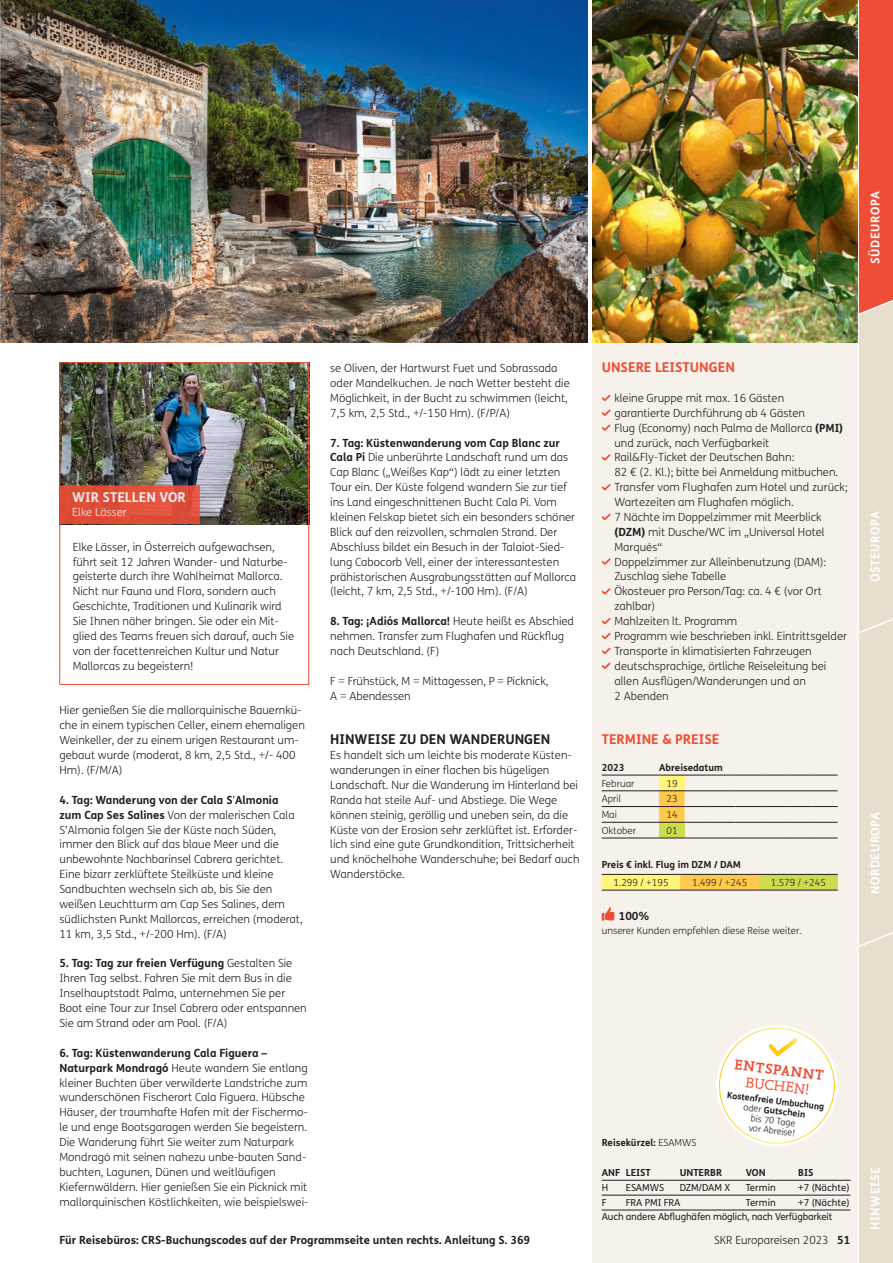
<style>
.page{position:relative;width:893px;height:1263px;background:#fff}
.page>*{position:absolute;margin:0;border:0;box-sizing:border-box;transform-origin:0 0}
.t1{font:700 14.85px "Nexus Mix Pro";color:#ef4d35}
.t2{font:14.85px "Nexus Mix Pro";color:#ef4d35}
.t3{font:700 13.5px "FS Me";color:#ef4d35}
.t4{font:700 13.5px "FS Me";color:#231f20}
.t5{font:700 13.5px "FS Me";color:#fff}
.t6{font:700 12px "FS Me";letter-spacing:.05em;color:#fff}
.t7{font:300 11.25px/14.9px "FS Me";color:#231f20}
.t8{font:700 11.25px "FS Me";color:#231f20}
.t9{font:300 11.25px "FS Me";color:#fff}
.t10{font:9.75px/14.9px "FS Me";letter-spacing:-.015em;color:#231f20}
.t11{font:300 9.75px "FS Me";color:#231f20}
.t12{font:700 9.75px "FS Me";color:#231f20}
.t13{font:700 9px/9.9px "FS Me";color:#231f20;text-align:center}
.s1{font-weight:700}
.s2{font-weight:300}
</style>
<div class="page">
<div style="left:592px;top:342px;width:265px;height:921px;background:#f6f1eb"></div>
<svg style="left:859px;top:0;width:34px;height:1263px;background:#e9baa8"></svg>
<svg style="left:716px;top:1025px;width:122px;height:122px"></svg>
<img style="left:1px;top:0;width:587px;height:342px">
<img style="left:0;top:0;width:1px;height:342px">
<svg style="left:601px;top:394px;width:10px;height:22px"></svg>
<svg style="left:601px;top:424px;width:10px;height:7px"></svg>
<svg style="left:601px;top:454px;width:10px;height:7px"></svg>
<svg style="left:601px;top:484px;width:10px;height:7px"></svg>
<svg style="left:601px;top:513px;width:10px;height:7px"></svg>
<svg style="left:601px;top:558px;width:10px;height:7px"></svg>
<svg style="left:601px;top:588px;width:10px;height:7px"></svg>
<svg style="left:601px;top:618px;width:10px;height:51px"></svg>
<div style="left:659px;top:775px;width:26px;height:16px;background:#fff57a"></div>
<div style="left:659px;top:822px;width:26px;height:16px;background:#cddc4e"></div>
<hr style="left:602px;top:775px;width:57px;height:1px;background:#231f20">
<svg style="left:659px;top:775px;width:179px;height:1px"></svg>
<hr style="left:602px;top:790px;width:57px;height:1px;background:#231f20">
<hr style="left:602px;top:806px;width:57px;height:1px;background:#231f20">
<hr style="left:602px;top:822px;width:57px;height:1px;background:#231f20">
<svg style="left:659px;top:790px;width:179px;height:33px"></svg>
<hr style="left:602px;top:838px;width:57px;height:1px;background:#231f20">
<svg style="left:659px;top:838px;width:179px;height:1px"></svg>
<div style="left:602px;top:874px;width:78px;height:16px;background:#fff57a"></div>
<div style="left:680px;top:874px;width:79px;height:16px;background:#fec94d"></div>
<div style="left:759px;top:874px;width:79px;height:16px;background:#cddc4e"></div>
<hr style="left:602px;top:874px;width:78px;height:1px;background:#231f20">
<hr style="left:680px;top:874px;width:79px;height:1px;background:#231f20">
<hr style="left:759px;top:874px;width:79px;height:1px;background:#231f20">
<hr style="left:602px;top:890px;width:78px;height:1px;background:#231f20">
<hr style="left:680px;top:890px;width:79px;height:1px;background:#231f20">
<hr style="left:759px;top:890px;width:79px;height:1px;background:#231f20">
<svg style="left:602px;top:907px;width:13px;height:13px"></svg>
<img style="left:62px;top:364px;width:245px;height:160px">
<div style="left:60px;top:362px;width:249px;height:323px;border:1px solid #ef4d35"></div>
<div style="left:60px;top:485px;width:140px;height:39px;background:#de4d37"></div>
<img style="left:592px;top:0;width:265px;height:342px">
<hr style="left:602px;top:1180px;width:248px;height:1px;background:#231f20">
<hr style="left:602px;top:1195px;width:248px;height:1px;background:#231f20">
<hr style="left:602px;top:1210px;width:248px;height:1px;background:#231f20">
<p class="t6" style="left:866px;top:264px;width:74px;rotate:-90deg">SÜDEUROPA</p>
<p class="t5" style="left:72px;top:487px;width:115px">WIR STELLEN VOR</p>
<p class="t9" style="left:72px;top:504px;width:56px">Elke Lässer</p>
<p class="t7" style="left:73px;top:539px;width:223px">Elke Lässer, in Österreich aufgewachsen, führt seit 12 Jahren Wander- und Naturbe&shy;geisterte durch ihre Wahlheimat Mallorca.<br>Nicht nur Fauna und Flora, sondern auch Geschichte, Traditionen und Kulinarik wird Sie Ihnen näher bringen. Sie oder ein Mit&shy;glied des Teams freuen sich darauf, auch Sie von der facettenreichen Kultur und Natur Mallorcas zu begeistern!</p>
<p class="t7" style="left:60px;top:703px;width:247px">Hier genießen Sie die mallorquinische Bauernkü&shy;che in einem typischen Celler, einem ehemaligen Weinkeller, der zu einem urigen Restaurant um&shy;gebaut wurde (moderat, 8 km, 2,5 Std., +/- 400<br>Hm). (F/M/A)</p>
<p class="t7" style="left:60px;top:792px;width:245px"><span class="s1">4. Tag: Wanderung von der Cala S</span>’<span class="s1">Almonia zum Cap Ses Salines</span> Von der malerischen Cala S’Almonia folgen Sie der Küste nach Süden, immer den Blick auf das blaue Meer und die unbewohnte Nachbarinsel Cabrera gerichtet.<br>Eine bizarr zerklüftete Steilküste und kleine Sandbuchten wechseln sich ab, bis Sie den weißen Leuchtturm am Cap Ses Salines, dem südlichsten Punkt Mallorcas, erreichen (moderat, 11 km, 3,5 Std., +/-200 Hm). (F/A)</p>
<p class="t7" style="left:60px;top:956px;width:249px"><span class="s1">5. Tag: Tag zur freien Verfügung</span> Gestalten Sie Ihren Tag selbst. Fahren Sie mit dem Bus in die Inselhauptstadt Palma, unternehmen Sie per Boot eine Tour zur Insel Cabrera oder entspannen Sie am Strand oder am Pool. (F/A)</p>
<p class="t7" style="left:60px;top:1045px;width:250px"><span class="s1">6. Tag: Küstenwanderung Cala Figuera – Naturpark Mondragó</span> Heute wandern Sie entlang kleiner Buchten über verwilderte Landstriche zum wunderschönen Fischerort Cala Figuera. Hübsche Häuser, der traumhafte Hafen mit der Fischermo&shy;le und enge Bootsgaragen werden Sie begeistern.<br>Die Wanderung führt Sie weiter zum Naturpark Mondragó mit seinen nahezu unbe-bauten Sand&shy;buchten, Lagunen, Dünen und weitläufigen Kiefernwäldern. Hier genießen Sie ein Picknick mit mallorquinischen Köstlichkeiten, wie beispielswei-</p>
<p class="t7" style="left:330px;top:360px;width:241px">se Oliven, der Hartwurst Fuet und Sobrassada oder Mandelkuchen. Je nach Wetter besteht die Möglichkeit, in der Bucht zu schwimmen (leicht, 7,5 km, 2,5 Std., +/-150 Hm). (F/P/A)</p>
<p class="t7" style="left:330px;top:435px;width:248px"><span class="s1">7. Tag: Küstenwanderung vom Cap Blanc zur Cala Pi</span> Die unberührte Landschaft rund um das Cap Blanc („Weißes Kap“) lädt zu einer letzten Tour ein. Der Küste folgend wandern Sie zur tief ins Land eingeschnittenen Bucht Cala Pi. Vom kleinen Felskap bietet sich ein besonders schöner Blick auf den reizvollen, schmalen Strand. Der Abschluss bildet ein Besuch in der Talaiot-Sied&shy;lung Cabocorb Vell, einer der interessantesten prähistorischen Ausgrabungsstätten auf Mallorca (leicht, 7 km, 2,5 Std., +/-100 Hm). (F/A)</p>
<p class="t7" style="left:330px;top:613px;width:245px"><span class="s1">8. Tag: ¡Adiós Mallorca!</span> Heute heißt es Abschied nehmen. Transfer zum Flughafen und Rückflug nach Deutschland. (F)</p>
<p class="t7" style="left:330px;top:673px;width:220px">F = Frühstück, M = Mittagessen, P = Picknick,<br>A = Abendessen</p>
<p class="t4" style="left:330px;top:729px;width:222px">HINWEISE ZU DEN WANDERUNGEN</p>
<p class="t7" style="left:330px;top:747px;width:251px">Es handelt sich um leichte bis moderate Küsten&shy;wanderungen in einer flachen bis hügeligen Landschaft. Nur die Wanderung im Hinterland bei Randa hat steile Auf- und Abstiege. Die Wege können steinig, geröllig und uneben sein, da die Küste von der Erosion sehr zerklüftet ist. Erforder&shy;lich sind eine gute Grundkondition, Trittsicherheit und knöchelhohe Wanderschuhe; bei Bedarf auch Wanderstöcke.</p>
<p class="t8" style="left:60px;top:1231px;width:472px">Für Reisebüros: CRS-Buchungscodes auf der Programmseite unten rechts. Anleitung S. 369</p>
<p class="t3" style="left:602px;top:357px;width:135px">UNSERE LEISTUNGEN</p>
<p class="t7" style="left:614px;top:390px;width:235px">kleine Gruppe mit max. 16 Gästen<br>garantierte Durchführung ab 4 Gästen<br>Flug (Economy) nach Palma de Mallorca <span class="s1">(PMI) </span>und zurück, nach Verfügbarkeit<br>Rail&amp;Fly-Ticket der Deutschen Bahn:<br>82 € (2. Kl.); bitte bei Anmeldung mitbuchen.<br>Transfer vom Flughafen zum Hotel und zurück; Wartezeiten am Flughafen möglich.<br>7 Nächte im Doppelzimmer mit Meerblick <span class="s1">(DZM)</span> mit Dusche/WC im „Universal Hotel Marqués“<br>Doppelzimmer zur Alleinbenutzung (DAM):<br>Zuschlag siehe Tabelle<br>Ökosteuer pro Person/Tag: ca. 4 € (vor Ort zahlbar)<br>Mahlzeiten lt. Programm<br>Programm wie beschrieben inkl. Eintrittsgelder Transporte in klimatisierten Fahrzeugen deutschsprachige, örtliche Reiseleitung bei allen Ausflügen/Wanderungen und an<br>2 Abenden</p>
<p class="t3" style="left:602px;top:729px;width:119px">TERMINE &amp; PREISE</p>
<p class="t12" style="left:602px;top:760px;width:25px">2023</p>
<p class="t12" style="left:659px;top:760px;width:65px">Abreisedatum</p>
<p class="t11" style="left:602px;top:776px;width:34px">Februar</p>
<p class="t11" style="left:667px;top:776px;width:13px">19</p>
<p class="t11" style="left:602px;top:792px;width:21px">April</p>
<p class="t11" style="left:667px;top:792px;width:13px">23</p>
<p class="t11" style="left:602px;top:808px;width:17px">Mai</p>
<p class="t11" style="left:667px;top:808px;width:13px">14</p>
<p class="t11" style="left:602px;top:824px;width:36px">Oktober</p>
<p class="t11" style="left:667px;top:824px;width:13px">01</p>
<p class="t12" style="left:602px;top:857px;width:141px">Preis € inkl. Flug im DZM / DAM</p>
<p class="t11" style="left:613px;top:876px;width:57px">1.299 / +195</p>
<p class="t11" style="left:692px;top:876px;width:57px">1.499 / +245</p>
<p class="t11" style="left:771px;top:876px;width:57px">1.579 / +245</p>
<p class="t8" style="left:619px;top:907px;width:32px">100%</p>
<p class="t11" style="left:602px;top:924px;width:202px">unserer Kunden empfehlen diese Reise weiter.</p>
<p class="t6" style="left:866px;top:582px;width:73px;rotate:-90deg">OSTEUROPA</p>
<p class="t6" style="left:866px;top:894px;width:84px;rotate:-90deg">NORDEUROPA</p>
<p class="t12" style="left:602px;top:1135px;width:96px">Reisekürzel: <span class="s2">ESAMWS</span></p>
<h1 class="t1" style="left:736px;top:1053px;width:92px;rotate:7deg">ENTSPANNT</h1>
<h1 class="t2" style="left:747px;top:1071px;width:65px;rotate:7deg">BUCHEN!</h1>
<p class="t13" style="left:728px;top:1089px;width:99px;rotate:7deg">Kostenfreie Umbuchung <span class="s2">oder</span> Gutschein<br><span class="s2">bis 70 Tage<br>vor Abreise!</span></p>
<p class="t12" style="left:602px;top:1165px;width:51px">ANF LEIST</p>
<p class="t12" style="left:680px;top:1165px;width:44px">UNTERBR</p>
<p class="t12" style="left:746px;top:1165px;width:21px">VON</p>
<p class="t12" style="left:798px;top:1165px;width:17px">BIS</p>
<p class="t10" style="left:602px;top:1180px;width:8px">H</p>
<p class="t10" style="left:626px;top:1180px;width:40px">ESAMWS</p>
<p class="t10" style="left:680px;top:1180px;width:52px">DZM/DAM X</p>
<p class="t10" style="left:746px;top:1180px;width:31px">Termin</p>
<p class="t10" style="left:798px;top:1180px;width:53px">+7 (Nächte)</p>
<p class="t10" style="left:602px;top:1194px;width:6px">F</p>
<p class="t10" style="left:626px;top:1194px;width:56px">FRA PMI FRA</p>
<p class="t10" style="left:746px;top:1194px;width:31px">Termin</p>
<p class="t10" style="left:602px;top:1194px;width:249px;text-indent:197px">+7 (Nächte)<br>Auch andere Abflughäfen möglich, nach Verfügbarkeit</p>
<p class="t7" style="left:714px;top:1232px;width:138px">SKR Europareisen 2023 <span class="s1">51</span></p>
<p class="t6" style="left:866px;top:1230px;width:64px;rotate:-90deg">HINWEISE</p>
</div>
